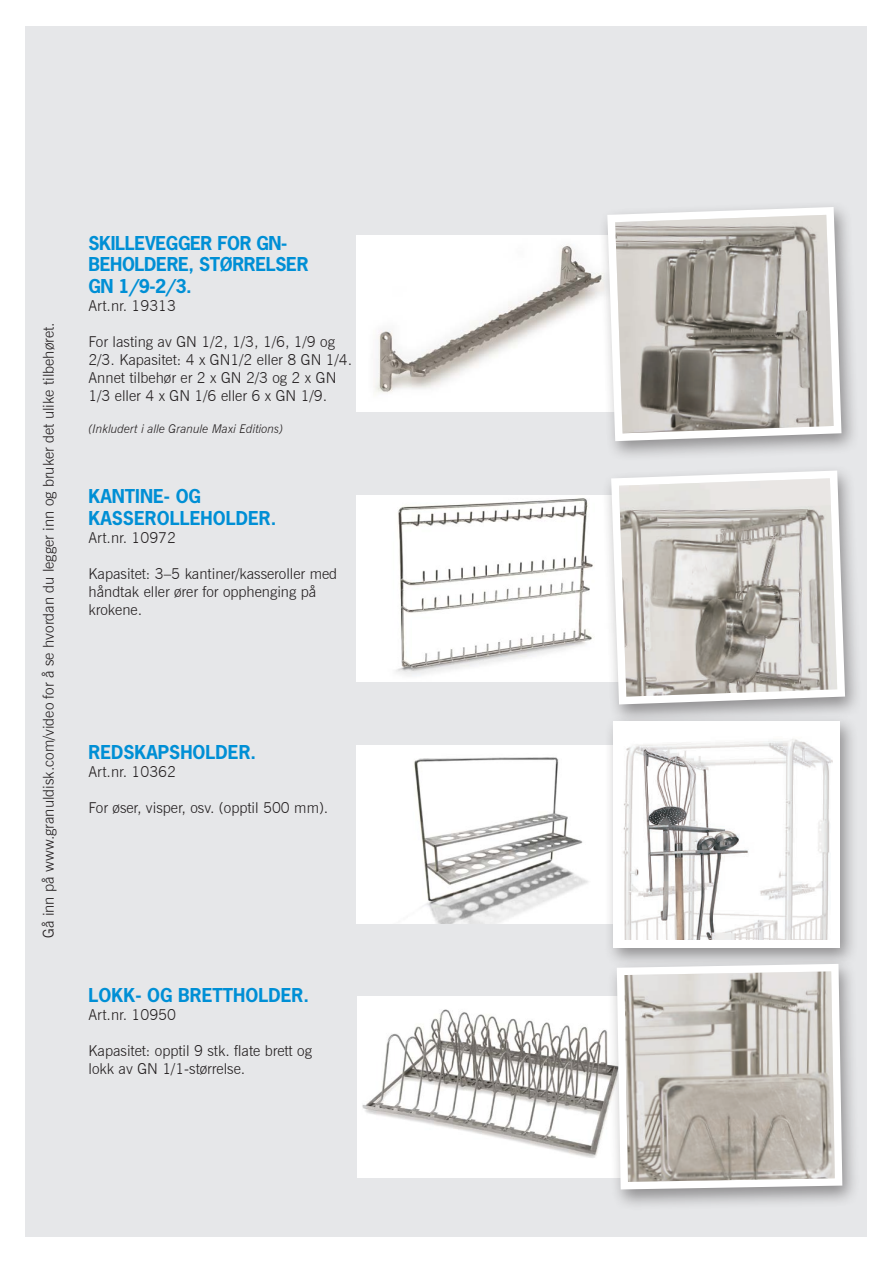
<style>
.page{position:relative;width:893px;height:1263px;background:#fff}
.page>*{position:absolute;margin:0;border:0;box-sizing:border-box;transform-origin:0 0}
.t1{font:700 18px/21.6px "News Gothic Std";color:#008fd5}
.t2{font:700 18px/21.6px "News Gothic Std";letter-spacing:-.02em;color:#008fd5}
.t3{font:300 15px/18px "News Gothic BT";color:#231f20}
.t4{font:italic 300 12px "News Gothic BT";color:#231f20}
</style>
<div class="page">
<div style="left:26px;top:26px;width:841px;height:1210px;background:#e6e7e9"></div>
<img style="left:356px;top:236px;width:242px;height:176px">
<img style="left:356px;top:495px;width:246px;height:186px">
<img style="left:357px;top:745px;width:246px;height:179px">
<div style="left:598px;top:201px;width:262px;height:261px;background:#231f20;opacity:.44"></div>
<svg style="left:607px;top:207px;width:234px;height:234px"></svg>
<img style="left:615px;top:215px;width:219px;height:218px">
<div style="left:602px;top:464px;width:261px;height:261px;background:#231f20;opacity:.44"></div>
<svg style="left:611px;top:470px;width:234px;height:234px"></svg>
<img style="left:619px;top:478px;width:218px;height:219px">
<div style="left:603px;top:714px;width:255px;height:255px;background:#231f20;opacity:.44"></div>
<div style="left:613px;top:721px;width:227px;height:226px;background:#fff"></div>
<img style="left:623px;top:739px;width:209px;height:201px">
<div style="left:358px;top:996px;width:266px;height:181px;background:#fff"></div>
<img style="left:362px;top:1009px;width:245px;height:149px">
<div style="left:607px;top:957px;width:253px;height:254px;background:#231f20;opacity:.44"></div>
<svg style="left:617px;top:964px;width:225px;height:225px;fill:#fff"></svg>
<img style="left:624px;top:971px;width:211px;height:211px">
<p class="t3" style="left:40px;top:938px;width:617px;rotate:-90deg">Gå inn på www.granuldisk.com/video for å se hvordan du legger inn og bruker det ulike tilbehøret.</p>
<p class="t2" style="left:88px;top:232px;width:222px">SKILLEVEGGER FOR GN-<br>BEHOLDERE, STØRRELSER</p>
<p class="t1" style="left:88px;top:275px;width:105px">GN 1/9-2/3.</p>
<p class="t3" style="left:88px;top:296px;width:89px">Art.nr. 19313</p>
<p class="t3" style="left:88px;top:332px;width:265px">For lasting av GN 1/2, 1/3, 1/6, 1/9 og 2/3. Kapasitet: 4 x GN1/2 eller 8 GN 1/4.<br>Annet tilbehør er 2 x GN 2/3 og 2 x GN 1/3 eller 4 x GN 1/6 eller 6 x GN 1/9.</p>
<p class="t4" style="left:88px;top:422px;width:196px">(Inkludert i alle Granule Maxi Editions)</p>
<p class="t1" style="left:88px;top:485px;width:189px">KANTINE- OG<br>KASSEROLLEHOLDER.</p>
<p class="t3" style="left:88px;top:529px;width:89px">Art.nr. 10972</p>
<p class="t3" style="left:88px;top:565px;width:250px">Kapasitet: 3–5 kantiner/kasseroller med håndtak eller ører for opphenging på krokene.</p>
<p class="t1" style="left:88px;top:741px;width:169px">REDSKAPSHOLDER.</p>
<p class="t3" style="left:88px;top:762px;width:89px">Art.nr. 10362</p>
<p class="t3" style="left:88px;top:798px;width:241px">For øser, visper, osv. (opptil 500 mm).</p>
<p class="t1" style="left:88px;top:984px;width:222px">LOKK- OG BRETTHOLDER.</p>
<p class="t3" style="left:88px;top:1005px;width:89px">Art.nr. 10950</p>
<p class="t3" style="left:88px;top:1041px;width:225px">Kapasitet: opptil 9 stk. flate brett og lokk av GN 1/1-størrelse.</p>
</div>
